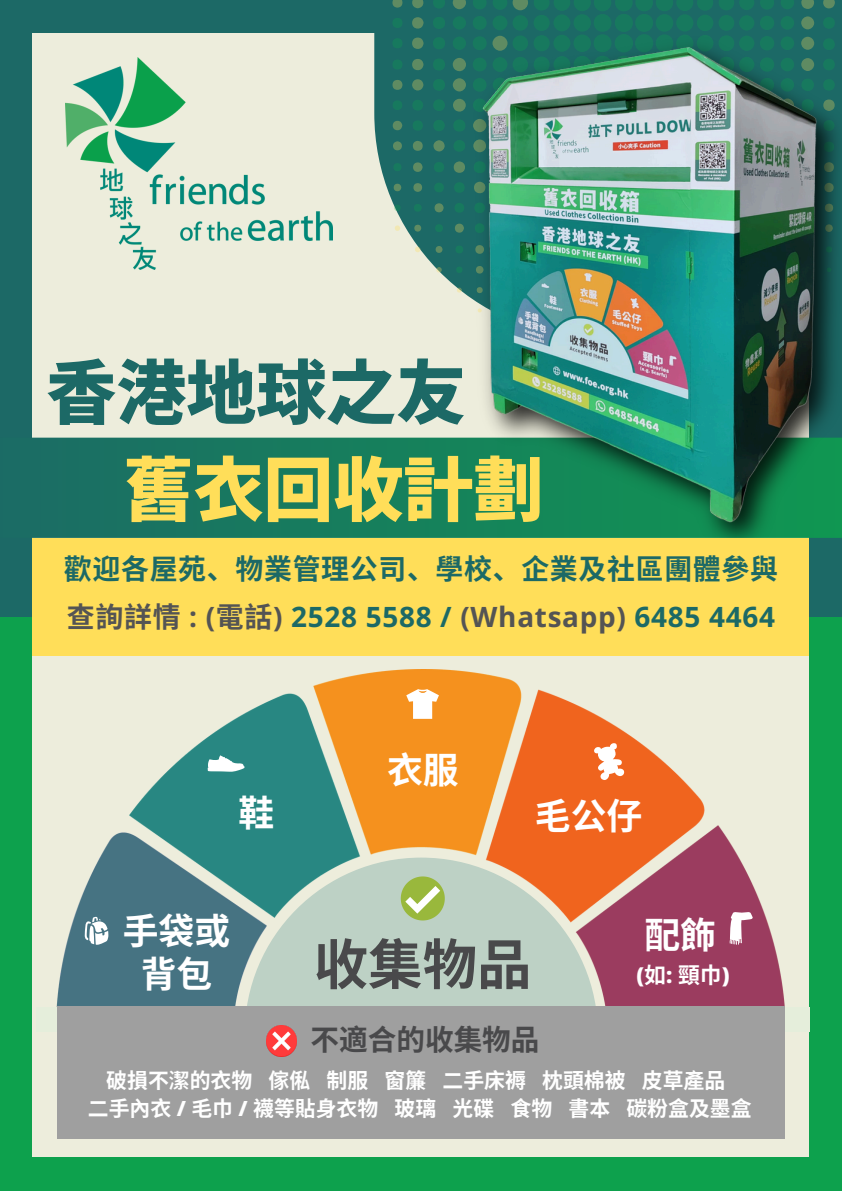
<style>
.page{position:relative;width:842px;height:1191px;background:#fff}
.page>*{position:absolute;margin:0;border:0;box-sizing:border-box;transform-origin:0 0}
.t1{font:900 70px "Noto Sans JP";color:#1c6966}
.t2{font:900 70px "Noto Sans JP";color:#ffde59}
.t3{font:700 54.5px "Noto Sans CJ Ksc";color:#49494b}
.t4{font:700 35.9px "Noto Sans CJ Ksc";color:#fff}
.t5{font:700 35.8px/42.4px "Noto Sans CJ Ksc";color:#fff;text-align:center}
.t6{font:700 28.6px "Noto Sans CJ Ksc";color:#49494b}
.t7{font:700 27.9px "Open Sans";letter-spacing:.025em;color:#1c6966}
.t8{font:700 27.9px "Noto Sans CJ Ksc";letter-spacing:.025em;color:#1c6966}
.t9{font:800 21.8px "Open Sans";color:#fff}
.t10{font:700 20.9px "Noto Sans CJ Ksc";color:#fff}
.s1{font-family:"Noto Sans CJ Ksc";color:#545454}
.s2{color:#545454}
.s3{font-family:"Noto Sans CJ Ksc";font-weight:700}
.s4{font-family:"Open Sans";font-weight:800}
</style>
<div class="page">
<div style="left:0;top:0;width:842px;height:616px;background:#1c6966"></div>
<div style="left:0;top:616px;width:841px;height:574px;background:#0da14d"></div>
<div style="left:33px;top:33px;width:776px;height:1123px;background:#ededdc"></div>
<img style="left:65px;top:58px;width:268px;height:211px">
<svg style="left:374px;top:8px;width:49px;height:245px;fill:#1c6966"></svg>
<svg style="left:412px;top:0;width:11px;height:8px"></svg>
<svg style="left:412px;top:79px;width:11px;height:12px"></svg>
<svg style="left:412px;top:17px;width:12px;height:12px"></svg>
<div style="left:412px;top:59px;width:11px;height:11px;background:#5f8b62;border-radius:50%"></div>
<svg style="left:412px;top:37px;width:12px;height:12px"></svg>
<div style="left:412px;top:100px;width:11px;height:11px;background:#17795e;border-radius:50%"></div>
<div style="left:392px;top:38px;width:11px;height:10px;background:#17795e;border-radius:50%"></div>
<div style="left:392px;top:18px;width:10px;height:10px;background:#17795e;border-radius:50%"></div>
<div style="left:413px;top:120px;width:10px;height:11px;background:#17795e;border-radius:50%"></div>
<div style="left:393px;top:100px;width:9px;height:10px;background:#17795e;border-radius:50%"></div>
<div style="left:413px;top:141px;width:10px;height:10px;background:#5f8b62;border-radius:50%"></div>
<svg style="left:392px;top:0;width:11px;height:8px"></svg>
<div style="left:392px;top:59px;width:10px;height:10px;background:#17795e;border-radius:50%"></div>
<div style="left:392px;top:80px;width:10px;height:10px;background:#5f8b62;border-radius:50%"></div>
<div style="left:393px;top:121px;width:9px;height:9px;background:#5f8b62;border-radius:50%"></div>
<svg style="left:413px;top:162px;width:10px;height:10px"></svg>
<div style="left:413px;top:183px;width:9px;height:9px;background:#5f8b62;border-radius:50%"></div>
<div style="left:393px;top:141px;width:9px;height:9px;background:#5f8b62;border-radius:50%"></div>
<div style="left:414px;top:225px;width:7px;height:7px;background:#5f8b62;border-radius:50%"></div>
<div style="left:393px;top:163px;width:8px;height:8px;background:#17795e;border-radius:50%"></div>
<svg style="left:394px;top:183px;width:7px;height:8px"></svg>
<div style="left:414px;top:204px;width:8px;height:8px;background:#17795e;border-radius:50%"></div>
<svg style="left:395px;top:225px;width:5px;height:6px"></svg>
<svg style="left:415px;top:246px;width:6px;height:6px"></svg>
<svg style="left:394px;top:204px;width:7px;height:7px"></svg>
<svg style="left:32px;top:437px;width:391px;height:101px;background:#197860"></svg>
<img style="left:423px;top:0;width:419px;height:538px">
<div style="left:33px;top:538px;width:776px;height:117px;background:#ffde59"></div>
<img style="left:57px;top:669px;width:727px;height:337px">
<svg style="left:245px;top:857px;width:353px;height:149px;background:#b9c3b3"></svg>
<svg style="left:401px;top:876px;width:44px;height:44px;background:#afc776"></svg>
<svg style="left:594px;top:743px;width:30px;height:37px"></svg>
<svg style="left:728px;top:910px;width:27px;height:34px"></svg>
<svg style="left:85px;top:916px;width:23px;height:28px"></svg>
<svg style="left:208px;top:755px;width:36px;height:16px"></svg>
<div style="left:36px;top:1007px;width:773px;height:24px;background:#e5eedb"></div>
<div style="left:57px;top:1006px;width:728px;height:132px;background:#9f9f9f"></div>
<img style="left:267px;top:1025px;width:30px;height:31px">
<svg style="left:406px;top:689px;width:33px;height:32px"></svg>
<p class="t1" style="left:46px;top:337px;width:421px">香港地球之友</p>
<h1 class="t2" style="left:123px;top:434px;width:421px">舊衣回收計劃</h1>
<h3 class="t8" style="left:64px;top:546px;width:716px">歡迎各屋苑、物業管理公司、學校、企業及社區團體參與</h3>
<p class="t7" style="left:67px;top:597px;width:709px"><span class="s1">查詢詳情</span> <span class="s2">: (</span><span class="s1">電話</span><span class="s2">)</span> 2528 5588 / <span class="s2">(Whatsapp)</span> 6485 4464</p>
<p class="t5" style="left:238px;top:790px;width:37px">鞋</p>
<p class="t5" style="left:387px;top:747px;width:73px">衣服</p>
<p class="t5" style="left:535px;top:792px;width:109px">毛公仔</p>
<p class="t5" style="left:123px;top:907px;width:109px">手袋或背包</p>
<h4 class="t4" style="left:644px;top:906px;width:73px">配飾</h4>
<h4 class="t9" style="left:636px;top:959px;width:95px">(<span class="s3">如</span>: <span class="s3">頸巾</span>)</h4>
<h3 class="t3" style="left:314px;top:921px;width:219px">收集物品</h3>
<p class="t6" style="left:311px;top:1016px;width:230px">不適合的收集物品</p>
<h3 class="t10" style="left:106px;top:1063px;width:620px">破損不潔的衣物 傢俬 制服 窗簾 二手床褥 枕頭棉被 皮草產品</h3>
<p class="t10" style="left:88px;top:1091px;width:665px">二手內衣 <span class="s4">/</span> 毛巾 <span class="s4">/</span> 襪等貼身衣物 玻璃 光碟 食物 書本 碳粉盒及墨盒</p>
</div>
